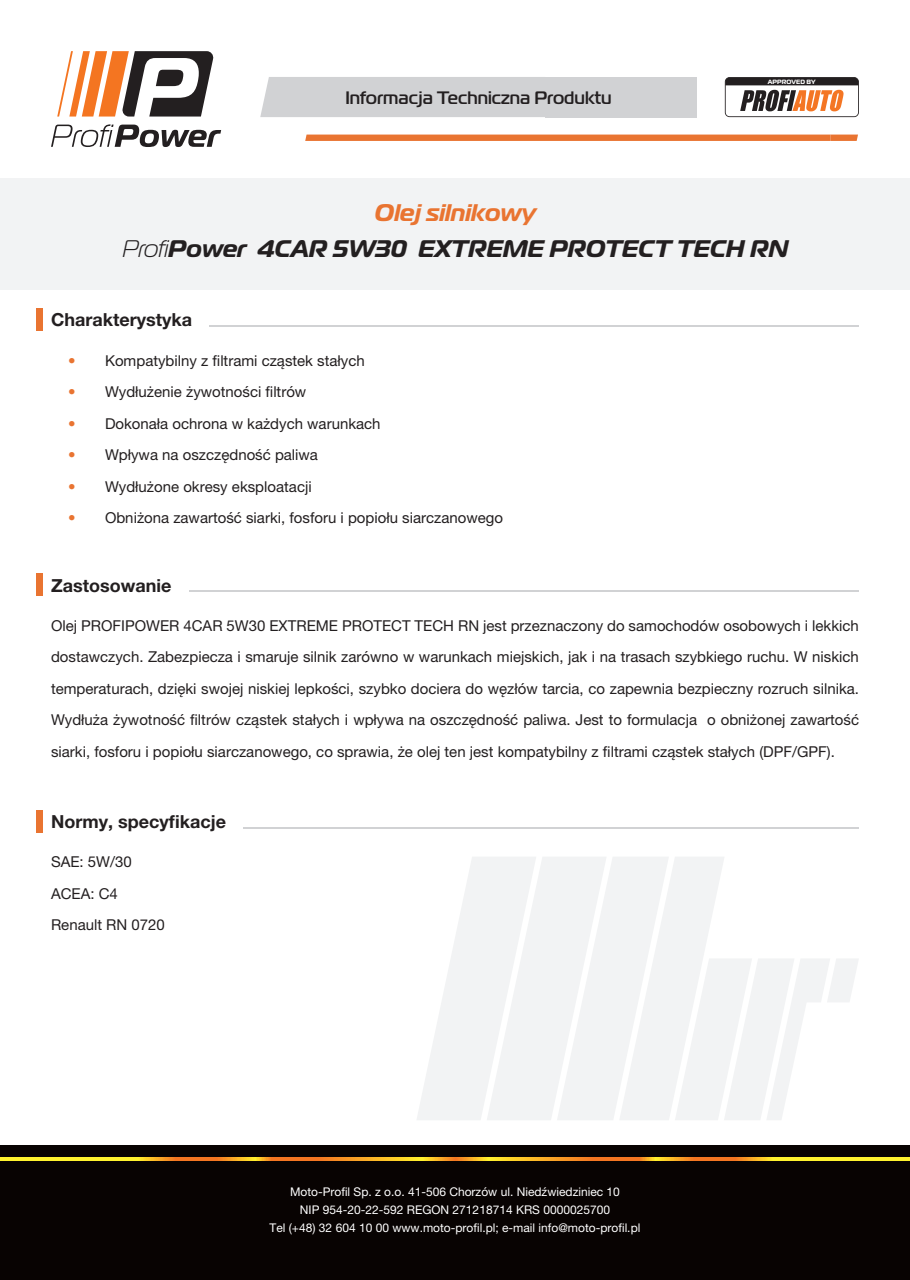
<style>
.page{position:relative;width:910px;height:1280px;background:#fff}
.page>*{position:absolute;margin:0;border:0;box-sizing:border-box;transform-origin:0 0}
.t1{font:italic 700 24px/36px "Magistral";color:#231f20;text-align:center}
.t2{font:700 18px "Helvetica Neue LT Pro";color:#231f20}
.t3{font:500 18px "Magistral";color:#231f20}
.t4{font:15px/31.5px "Helvetica Neue LT Pro";color:#231f20;text-align:justify}
.t5{font:12px/18px "Helvetica Neue LT Pro";color:#fff;text-align:center}
.t6{font:700 6.15px "Magistral";color:#fff}
.s1{color:#e97431}
.s2{font-weight:300}
</style>
<div class="page">
<div style="left:0;top:1145px;width:910px;height:135px;background:#080302"></div>
<div style="left:0;top:178px;width:910px;height:112px;background:#f2f3f4"></div>
<svg style="left:57px;top:51px;width:157px;height:66px"></svg>
<svg style="left:51px;top:124px;width:170px;height:23px"></svg>
<div style="left:260px;top:77px;width:285px;height:40px;background:#d1d2d4"></div>
<div style="left:545px;top:77px;width:152px;height:40px;background:#d1d2d4"></div>
<svg style="left:305px;top:135px;width:553px;height:6px;background:#e97533"></svg>
<svg style="left:725px;top:77px;width:134px;height:40px"></svg>
<div style="left:36px;top:308px;width:7px;height:23px;background:#e97431"></div>
<div style="left:36px;top:573px;width:7px;height:23px;background:#e97431"></div>
<div style="left:36px;top:810px;width:7px;height:23px;background:#e97431"></div>
<svg style="left:0;top:1157px;width:910px;height:3px;background:#fab927"></svg>
<svg style="left:417px;top:857px;width:441px;height:263px"></svg>
<hr style="left:189px;top:591px;width:670px;height:1px;background:#d1d2d4">
<hr style="left:243px;top:827px;width:616px;height:1px;background:#d1d2d4">
<hr style="left:210px;top:325px;width:649px;height:1px;background:#d1d2d4">
<p class="t3" style="left:345px;top:87px;width:268px">Informacja Techniczna Produktu</p>
<p class="t6" style="left:768px;top:77px;width:49px">APPROVED BY</p>
<h1 class="t1" style="left:122px;top:195px;width:667px"><span class="s1">Olej silnikowy<br></span><span class="s2">Profi</span>Power 4CAR 5W30 EXTREME PROTECT TECH RN</h1>
<p class="t2" style="left:51px;top:309px;width:143px">Charakterystyka</p>
<p class="t4" style="left:68px;top:344px;width:298px"><span class="s1">•</span> Kompatybilny z filtrami cząstek stałych</p>
<p class="t4" style="left:68px;top:376px;width:240px"><span class="s1">•</span> Wydłużenie żywotności filtrów</p>
<p class="t4" style="left:68px;top:407px;width:314px"><span class="s1">•</span> Dokonała ochrona w każdych warunkach</p>
<p class="t4" style="left:68px;top:439px;width:251px"><span class="s1">•</span> Wpływa na oszczędność paliwa</p>
<p class="t4" style="left:68px;top:470px;width:245px"><span class="s1">•</span> Wydłużone okresy eksploatacji</p>
<p class="t4" style="left:68px;top:502px;width:436px"><span class="s1">•</span> Obniżona zawartość siarki, fosforu i popiołu siarczanowego</p>
<p class="t2" style="left:51px;top:574px;width:122px">Zastosowanie</p>
<p class="t4" style="left:51px;top:610px;width:809px">Olej PROFIPOWER 4CAR 5W30 EXTREME PROTECT TECH RN jest przeznaczony do samochodów osobowych i lekkich dostawczych. Zabezpiecza i smaruje silnik zarówno w warunkach miejskich, jak i na trasach szybkiego ruchu. W niskich temperaturach, dzięki swojej niskiej lepkości, szybko dociera do węzłów tarcia, co zapewnia bezpieczny rozruch silnika.<br>Wydłuża żywotność filtrów cząstek stałych i wpływa na oszczędność paliwa. Jest to formulacja o obniżonej zawartość siarki, fosforu i popiołu siarczanowego, co sprawia, że olej ten jest kompatybilny z filtrami cząstek stałych (DPF/GPF).</p>
<p class="t2" style="left:51px;top:811px;width:176px">Normy, specyfikacje</p>
<p class="t4" style="left:51px;top:846px;width:115px;text-align:left">SAE: 5W/30<br>ACEA: C4<br>Renault RN 0720</p>
<p class="t5" style="left:270px;top:1183px;width:372px">Moto-Profil Sp. z o.o. 41-506 Chorzów ul. Niedźwiedziniec 10<br>NIP 954-20-22-592 REGON 271218714 KRS 0000025700<br>Tel (+48) 32 604 10 00 www.moto-profil.pl; e-mail info@moto-profil.pl</p>
</div>
